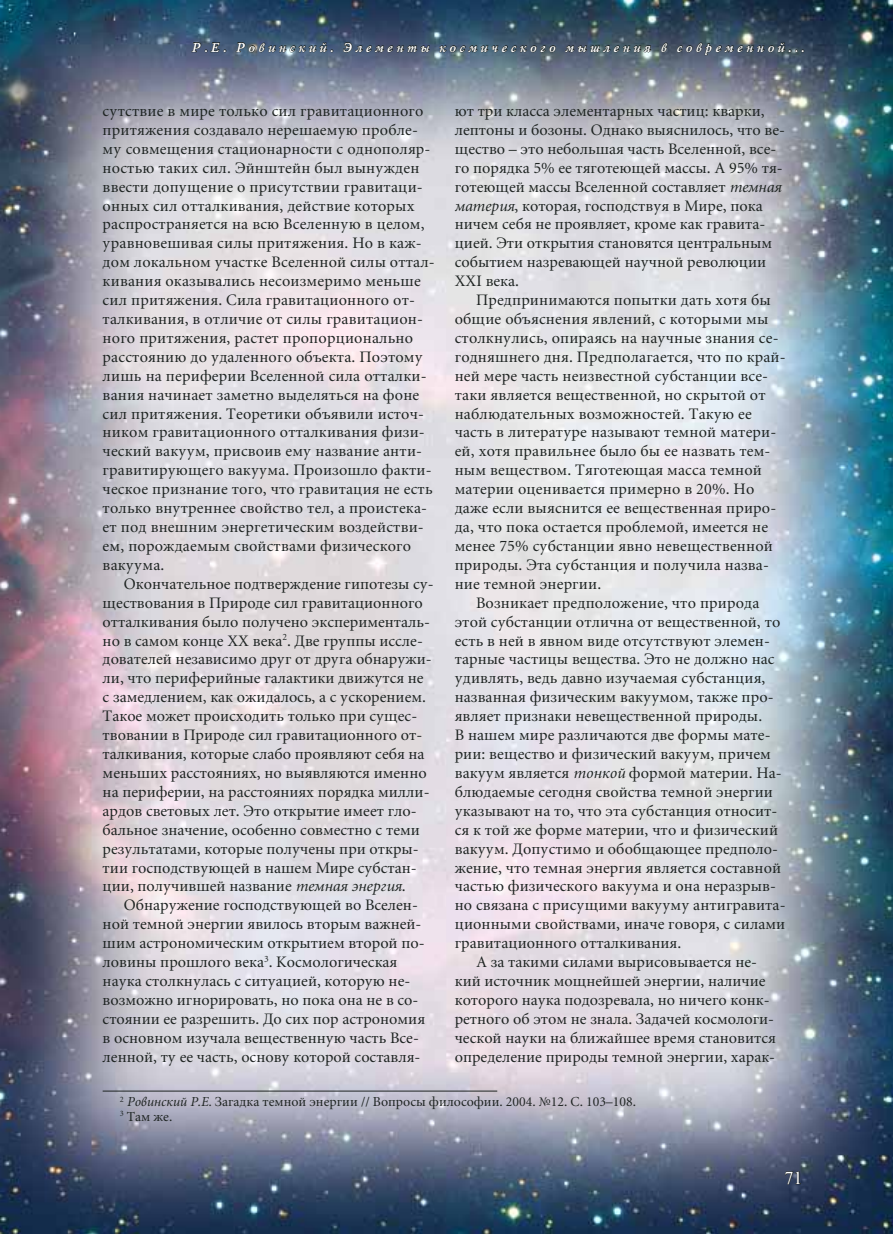
<style>
.page{position:relative;width:893px;height:1234px;background:#fff}
.page>*{position:absolute;margin:0;border:0;box-sizing:border-box;transform-origin:0 0}
.t1{font:18px "Times New Roman";color:#fff}
.t2{font:15.75px/18.9px "Miniature C";letter-spacing:.005em;color:#1d2321}
.t3{font:13.5px/14.5px "Miniature C";color:#1d2321}
.t4{font:italic 700 12.75px "Mysl C";letter-spacing:.25em;color:#fff}
.s1{font-style:italic}
</style>
<div class="page">
<img style="left:0;top:0;width:893px;height:1233px">
<svg style="left:785px;top:1171px;width:15px;height:12px"></svg>
<hr style="left:103px;top:1090px;width:394px;height:1px;background:#1d2321">
<svg style="left:192px;top:42px;width:34px;height:10px"></svg>
<svg style="left:236px;top:42px;width:97px;height:10px"></svg>
<svg style="left:343px;top:42px;width:86px;height:10px"></svg>
<svg style="left:439px;top:46px;width:116px;height:6px"></svg>
<svg style="left:565px;top:45px;width:86px;height:7px"></svg>
<svg style="left:661px;top:43px;width:6px;height:9px"></svg>
<svg style="left:677px;top:43px;width:127px;height:12px"></svg>
<p class="t4" style="left:191px;top:40px;width:614px">Р.Е. Ровинский. Элементы космического мышления в современной...</p>
<p class="t2" style="left:455px;top:102px;width:332px">ют три класса элементарных частиц: кварки, лептоны и бозоны. Однако выяснилось, что ве&shy;щество – это небольшая часть Вселенной, все&shy;го порядка 5% ее тяготеющей массы. А 95% тя&shy;готеющей массы Вселенной составляет <span class="s1">темная материя</span>, которая, господствуя в Мире, пока ничем себя не проявляет, кроме как гравита&shy;цией. Эти открытия становятся центральным событием назревающей научной революции XXI века.</p>
<p class="t2" style="left:476px;top:291px;width:296px">Предпринимаются попытки дать хотя бы</p>
<p class="t2" style="left:455px;top:310px;width:315px">общие объяснения явлений, с которыми мы</p>
<p class="t2" style="left:455px;top:329px;width:325px">столкнулись, опираясь на научные знания се-</p>
<p class="t2" style="left:455px;top:348px;width:332px">годняшнего дня. Предполагается, что по край-</p>
<p class="t2" style="left:455px;top:367px;width:313px">ней мере часть неизвестной субстанции все-</p>
<p class="t2" style="left:455px;top:385px;width:312px">таки является вещественной, но скрытой от</p>
<p class="t2" style="left:455px;top:404px;width:299px">наблюдательных возможностей. Такую ее</p>
<p class="t2" style="left:455px;top:423px;width:323px">часть в литературе называют темной матери-</p>
<p class="t2" style="left:455px;top:442px;width:317px">ей, хотя правильнее было бы ее назвать тем-</p>
<p class="t2" style="left:455px;top:461px;width:309px">ным веществом. Тяготеющая масса темной</p>
<p class="t2" style="left:455px;top:480px;width:301px">материи оценивается примерно в 20%. Но</p>
<p class="t2" style="left:455px;top:499px;width:323px">даже если выяснится ее вещественная приро-</p>
<p class="t2" style="left:455px;top:518px;width:315px">да, что пока остается проблемой, имеется не</p>
<p class="t2" style="left:455px;top:537px;width:320px">менее 75% субстанции явно невещественной</p>
<p class="t2" style="left:455px;top:556px;width:316px">природы. Эта субстанция и получила назва-</p>
<p class="t2" style="left:455px;top:574px;width:148px">ние темной энергии.</p>
<p class="t2" style="left:476px;top:593px;width:285px">Возникает предположение, что природа</p>
<p class="t2" style="left:455px;top:612px;width:327px">этой субстанции отлична от вещественной, то</p>
<p class="t2" style="left:455px;top:631px;width:317px">есть в ней в явном виде отсутствуют элемен-</p>
<p class="t2" style="left:455px;top:650px;width:321px">тарные частицы вещества. Это не должно нас</p>
<p class="t2" style="left:455px;top:669px;width:312px">удивлять, ведь давно изучаемая субстанция,</p>
<p class="t2" style="left:455px;top:688px;width:320px">названная физическим вакуумом, также про-</p>
<p class="t2" style="left:455px;top:707px;width:309px">являет признаки невещественной природы.</p>
<p class="t2" style="left:455px;top:726px;width:317px">В нашем мире различаются две формы мате-</p>
<p class="t2" style="left:455px;top:745px;width:318px">рии: вещество и физический вакуум, причем</p>
<p class="t2" style="left:455px;top:763px;width:329px">вакуум является <span class="s1">тонкой</span> формой материи. На-</p>
<p class="t2" style="left:455px;top:782px;width:320px">блюдаемые сегодня свойства темной энергии</p>
<p class="t2" style="left:455px;top:801px;width:324px">указывают на то, что эта субстанция относит-</p>
<p class="t2" style="left:455px;top:820px;width:325px">ся к той же форме материи, что и физический</p>
<p class="t2" style="left:455px;top:839px;width:325px">вакуум. Допустимо и обобщающее предполо-</p>
<p class="t2" style="left:455px;top:858px;width:328px">жение, что темная энергия является составной</p>
<p class="t2" style="left:455px;top:877px;width:323px">частью физического вакуума и она неразрыв-</p>
<p class="t2" style="left:455px;top:896px;width:332px">но связана с присущими вакууму антигравита-</p>
<p class="t2" style="left:455px;top:915px;width:332px">ционными свойствами, иначе говоря, с силами</p>
<p class="t2" style="left:455px;top:934px;width:228px">гравитационного отталкивания.</p>
<p class="t2" style="left:476px;top:952px;width:282px">А за такими силами вырисовывается не-</p>
<p class="t2" style="left:455px;top:971px;width:312px">кий источник мощнейшей энергии, наличие</p>
<p class="t2" style="left:455px;top:990px;width:316px">которого наука подозревала, но ничего конк-</p>
<p class="t2" style="left:455px;top:1009px;width:321px">ретного об этом не знала. Задачей космологи-</p>
<p class="t2" style="left:455px;top:1028px;width:323px">ческой науки на ближайшее время становится</p>
<p class="t2" style="left:455px;top:1047px;width:322px">определение природы темной энергии, харак-</p>
<p class="t3" style="left:120px;top:1094px;width:518px"><sup>2</sup> <span class="s1">Ровинский Р.Е.</span> Загадка темной энергии // Вопросы философии. 2004. №12. С. 103–108.<br><sup>3</sup> Там же.</p>
<p class="t2" style="left:103px;top:102px;width:334px">сутствие в мире только сил гравитационного притяжения создавало нерешаемую пробле&shy;му совмещения стационарности с однополяр&shy;ностью таких сил. Эйнштейн был вынужден ввести допущение о присутствии гравитаци&shy;онных сил отталкивания, действие которых распространяется на всю Вселенную в целом, уравновешивая силы притяжения. Но в каж&shy;дом локальном участке Вселенной силы оттал&shy;кивания оказывались несоизмеримо меньше сил притяжения. Сила гравитационного от&shy;талкивания, в отличие от силы гравитацион&shy;ного притяжения, растет пропорционально расстоянию до удаленного объекта. Поэтому лишь на периферии Вселенной сила отталки&shy;вания начинает заметно выделяться на фоне сил притяжения. Теоретики объявили источ&shy;ником гравитационного отталкивания физи&shy;ческий вакуум, присвоив ему название анти&shy;гравитирующего вакуума. Произошло факти&shy;ческое признание того, что гравитация не есть только внутреннее свойство тел, а проистека&shy;ет под внешним энергетическим воздействи&shy;ем, порождаемым свойствами физического вакуума.</p>
<p class="t2" style="left:103px;top:574px;width:333px;text-indent:21px">Окончательное подтверждение гипотезы су&shy;ществования в Природе сил гравитационного отталкивания было получено эксперименталь&shy;но в самом конце ХХ века<sup>2</sup>. Две группы иссле&shy;дователей независимо друг от друга обнаружи&shy;ли, что периферийные галактики движутся не с замедлением, как ожидалось, а с ускорением.<br>Такое может происходить только при сущес&shy;твовании в Природе сил гравитационного от&shy;талкивания, которые слабо проявляют себя на меньших расстояниях, но выявляются именно на периферии, на расстояниях порядка милли&shy;ардов световых лет. Это открытие имеет гло&shy;бальное значение, особенно совместно с теми результатами, которые получены при откры&shy;тии господствующей в нашем Мире субстан&shy;ции, получившей название <span class="s1">темная энергия</span>.</p>
<p class="t2" style="left:103px;top:896px;width:324px;text-indent:21px">Обнаружение господствующей во Вселен&shy;ной темной энергии явилось вторым важней&shy;шим астрономическим открытием второй по&shy;ловины прошлого века<sup>3</sup>. Космологическая наука столкнулась с ситуацией, которую не&shy;возможно игнорировать, но пока она не в со&shy;стоянии ее разрешить. До сих пор астрономия в основном изучала вещественную часть Все&shy;ленной, ту ее часть, основу которой составля-</p>
<p class="t1" style="left:785px;top:1164px;width:19px">71</p>
</div>
